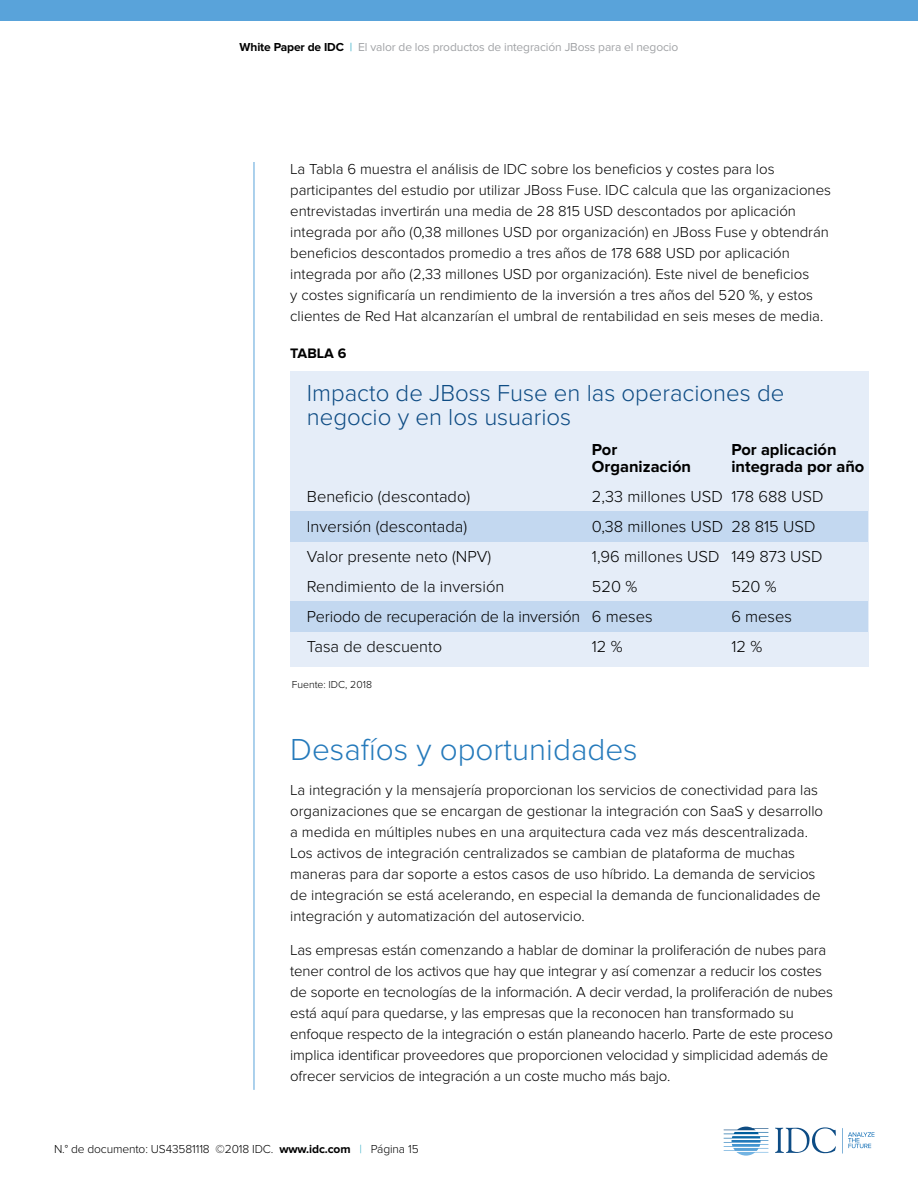
<style>
.page{position:relative;width:918px;height:1188px;background:#fff}
.page>*{position:absolute;margin:0;border:0;box-sizing:border-box;transform-origin:0 0}
.t1{font:300 31.5px "Proxima Nova";color:#257abb}
.t2{font:300 24px/24px "Proxima Nova";color:#0e4c84}
.t3{font:300 16.5px "Proxima Nova";color:#000}
.t4{font:700 16.5px "Proxima Nova";color:#000}
.t5{font:300 15px/21px "Proxima Nova";color:#000}
.t6{font:700 14.25px "Proxima Nova";color:#000}
.t7{font:12px "Proxima Nova";letter-spacing:-.01em;color:#a1a3a6}
.t8{font:300 12px "Proxima Nova";letter-spacing:-.01em;color:#000}
.t9{font:300 10.5px "Proxima Nova";color:#000}
.s1{font-weight:700;color:#000}
.s2{color:#36aec7}
.s3{font-weight:700}
</style>
<div class="page">
<div style="left:0;top:0;width:918px;height:21px;background:#59a3da"></div>
<svg style="left:775px;top:1127px;width:61px;height:26px"></svg>
<svg style="left:724px;top:1127px;width:44px;height:29px"></svg>
<svg style="left:842px;top:1128px;width:33px;height:26px"></svg>
<hr style="left:254px;top:162px;width:1px;height:928px;background:#59a3da">
<div style="left:290px;top:371px;width:578px;height:296px;background:#e5edf8"></div>
<div style="left:291px;top:511px;width:577px;height:30px;background:#c3d8f0"></div>
<div style="left:291px;top:602px;width:577px;height:30px;background:#c3d8f0"></div>
<p class="t7" style="left:240px;top:40px;width:440px"><span class="s1">White Paper de IDC</span> <span class="s2">|</span> El valor de los productos de integración JBoss para el negocio</p>
<p class="t5" style="left:290px;top:159px;width:542px">La Tabla 6 muestra el análisis de IDC sobre los beneficios y costes para los participantes del estudio por utilizar JBoss Fuse. IDC calcula que las organizaciones entrevistadas invertirán una media de 28 815 USD descontados por aplicación integrada por año (0,38 millones USD por organización) en JBoss Fuse y obtendrán beneficios descontados promedio a tres años de 178 688 USD por aplicación integrada por año (2,33 millones USD por organización). Este nivel de beneficios<br>y costes significaría un rendimiento de la inversión a tres años del 520 %, y estos clientes de Red Hat alcanzarían el umbral de rentabilidad en seis meses de media.</p>
<p class="t6" style="left:290px;top:346px;width:58px">TABLA 6</p>
<h2 class="t2" style="left:307px;top:381px;width:479px">Impacto de JBoss Fuse en las operaciones de negocio y en los usuarios</h2>
<p class="t4" style="left:592px;top:440px;width:27px">Por</p>
<p class="t4" style="left:731px;top:440px;width:107px">Por aplicación</p>
<p class="t4" style="left:592px;top:457px;width:101px">Organización</p>
<p class="t4" style="left:731px;top:457px;width:135px">integrada por año</p>
<p class="t3" style="left:307px;top:487px;width:165px">Beneficio (descontado)</p>
<p class="t3" style="left:592px;top:487px;width:233px">2,33 millones USD 178 688 USD</p>
<p class="t3" style="left:307px;top:517px;width:162px">Inversión (descontada)</p>
<p class="t3" style="left:592px;top:517px;width:225px">0,38 millones USD 28 815 USD</p>
<p class="t3" style="left:307px;top:547px;width:186px">Valor presente neto (NPV)</p>
<p class="t3" style="left:592px;top:547px;width:232px">1,96 millones USD 149 873 USD</p>
<p class="t3" style="left:307px;top:577px;width:199px">Rendimiento de la inversión</p>
<p class="t3" style="left:592px;top:577px;width:47px">520 %</p>
<p class="t3" style="left:731px;top:577px;width:47px">520 %</p>
<p class="t3" style="left:307px;top:607px;width:347px">Periodo de recuperación de la inversión 6 meses</p>
<p class="t3" style="left:731px;top:607px;width:62px">6 meses</p>
<p class="t3" style="left:307px;top:637px;width:137px">Tasa de descuento</p>
<p class="t3" style="left:592px;top:637px;width:32px">12 %</p>
<p class="t3" style="left:731px;top:637px;width:32px">12 %</p>
<p class="t9" style="left:292px;top:678px;width:82px">Fuente: IDC, 2018</p>
<h1 class="t1" style="left:290px;top:732px;width:349px">Desafíos y oportunidades</h1>
<p class="t5" style="left:290px;top:780px;width:534px">La integración y la mensajería proporcionan los servicios de conectividad para las organizaciones que se encargan de gestionar la integración con SaaS y desarrollo a medida en múltiples nubes en una arquitectura cada vez más descentralizada.<br>Los activos de integración centralizados se cambian de plataforma de muchas maneras para dar soporte a estos casos de uso híbrido. La demanda de servicios de integración se está acelerando, en especial la demanda de funcionalidades de integración y automatización del autoservicio.</p>
<p class="t5" style="left:290px;top:940px;width:544px">Las empresas están comenzando a hablar de dominar la proliferación de nubes para tener control de los activos que hay que integrar y así comenzar a reducir los costes de soporte en tecnologías de la información. A decir verdad, la proliferación de nubes está aquí para quedarse, y las empresas que la reconocen han transformado su enfoque respecto de la integración o están planeando hacerlo. Parte de este proceso implica identificar proveedores que proporcionen velocidad y simplicidad además de ofrecer servicios de integración a un coste mucho más bajo.</p>
<p class="t8" style="left:54px;top:1142px;width:366px">N.° de documento: US43581118 ©2018 IDC. <span class="s3">www.idc.com</span> <span class="s2">|</span> Página 15</p>
</div>
